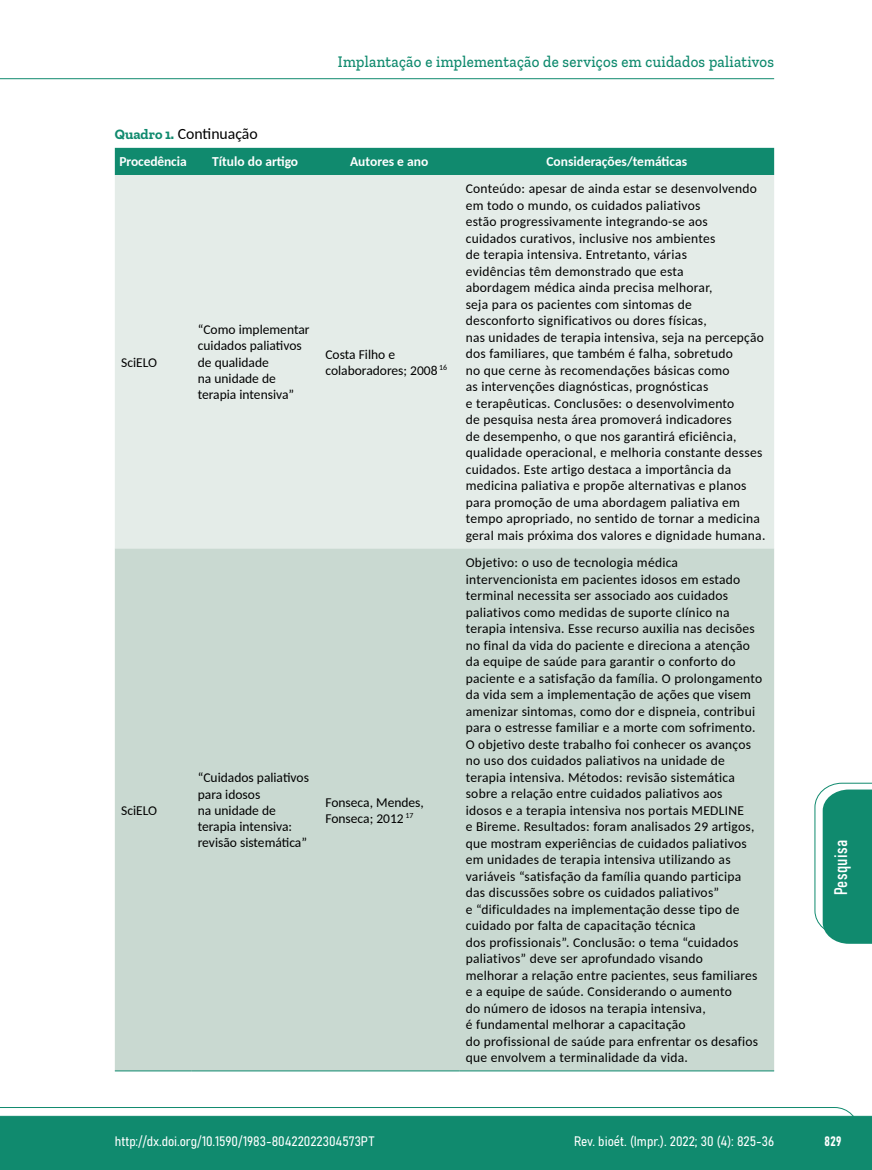
<style>
.page{position:relative;width:872px;height:1170px;background:#fff}
.page>*{position:absolute;margin:0;border:0;box-sizing:border-box;transform-origin:0 0}
.t1{font:18px "Bahnschrift";letter-spacing:.02em;color:#fff}
.t2{font:500 16.5px "Zilla Slab";letter-spacing:.02em;color:#108a6e;scale:.9 1}
.t3{font:15.75px "Carlito";color:#000}
.t4{font:13.5px/16.5px "Carlito";letter-spacing:.02em;color:#000}
.t5{font:13.5px/16.2px "Carlito";color:#000}
.t6{font:13.5px "Bahnschrift";color:#fff}
.t7{font:700 13.5px "Carlito";color:#fff}
.s1{font-family:"Zilla Slab";font-weight:700;font-size:14.25px;color:#108a6e}
</style>
<div class="page">
<svg style="left:0;top:1107px;width:859px;height:62px;background:#2e9880"></svg>
<hr style="left:0;top:78px;width:774px;height:1px;background:#108a6e">
<div style="left:115px;top:148px;width:659px;height:27px;background:#108a6e"></div>
<div style="left:115px;top:175px;width:659px;height:373px;background:#e4ece8"></div>
<div style="left:115px;top:548px;width:659px;height:522px;background:#c9d9d1"></div>
<hr style="left:115px;top:1070px;width:76px;height:1px;background:#108a6e">
<hr style="left:191px;top:1070px;width:128px;height:1px;background:#108a6e">
<hr style="left:319px;top:1070px;width:140px;height:1px;background:#108a6e">
<hr style="left:459px;top:1070px;width:315px;height:1px;background:#108a6e">
<svg style="left:814px;top:782px;width:58px;height:161px"></svg>
<p class="t3" style="left:115px;top:123px;width:144px"><span class="s1">Quadro 1.</span> Continuação</p>
<p class="t2" style="left:338px;top:53px;width:486px">Implantação e implementação de serviços em cuidados paliativos</p>
<p class="t7" style="left:120px;top:153px;width:69px">Procedência</p>
<p class="t7" style="left:212px;top:153px;width:88px">Título do artigo</p>
<p class="t7" style="left:350px;top:153px;width:80px">Autores e ano</p>
<p class="t7" style="left:546px;top:153px;width:142px">Considerações/temáticas</p>
<p class="t4" style="left:121px;top:353px;width:37px">SciELO</p>
<p class="t4" style="left:121px;top:801px;width:37px">SciELO</p>
<p class="t5" style="left:198px;top:321px;width:113px">“Como implementar cuidados paliativos de qualidade<br>na unidade de terapia intensiva”</p>
<p class="t5" style="left:325px;top:345px;width:123px">Costa Filho e colaboradores; 2008 <sup>16</sup></p>
<p class="t5" style="left:198px;top:769px;width:113px">“Cuidados paliativos para idosos<br>na unidade de terapia intensiva: revisão sistemática”</p>
<p class="t5" style="left:325px;top:793px;width:100px">Fonseca, Mendes,<br>Fonseca; 2012 <sup>17</sup></p>
<p class="t4" style="left:466px;top:180px;width:301px">Conteúdo: apesar de ainda estar se desenvolvendo em todo o mundo, os cuidados paliativos<br>estão progressivamente integrando-se aos<br>cuidados curativos, inclusive nos ambientes<br>de terapia intensiva. Entretanto, várias<br>evidências têm demonstrado que esta<br>abordagem médica ainda precisa melhorar,<br>seja para os pacientes com sintomas de<br>desconforto significativos ou dores físicas,<br>nas unidades de terapia intensiva, seja na percepção dos familiares, que também é falha, sobretudo<br>no que cerne às recomendações básicas como<br>as intervenções diagnósticas, prognósticas<br>e terapêuticas. Conclusões: o desenvolvimento<br>de pesquisa nesta área promoverá indicadores<br>de desempenho, o que nos garantirá eficiência, qualidade operacional, e melhoria constante desses cuidados. Este artigo destaca a importância da medicina paliativa e propõe alternativas e planos para promoção de uma abordagem paliativa em tempo apropriado, no sentido de tornar a medicina geral mais próxima dos valores e dignidade humana.</p>
<p class="t4" style="left:466px;top:553px;width:298px">Objetivo: o uso de tecnologia médica intervencionista em pacientes idosos em estado terminal necessita ser associado aos cuidados paliativos como medidas de suporte clínico na terapia intensiva. Esse recurso auxilia nas decisões no final da vida do paciente e direciona a atenção da equipe de saúde para garantir o conforto do paciente e a satisfação da família. O prolongamento da vida sem a implementação de ações que visem amenizar sintomas, como dor e dispneia, contribui para o estresse familiar e a morte com sofrimento.<br>O objetivo deste trabalho foi conhecer os avanços no uso dos cuidados paliativos na unidade de terapia intensiva. Métodos: revisão sistemática sobre a relação entre cuidados paliativos aos<br>idosos e a terapia intensiva nos portais MEDLINE<br>e Bireme. Resultados: foram analisados 29 artigos, que mostram experiências de cuidados paliativos em unidades de terapia intensiva utilizando as variáveis “satisfação da família quando participa das discussões sobre os cuidados paliativos”<br>e “dificuldades na implementação desse tipo de cuidado por falta de capacitação técnica<br>dos profissionais”. Conclusão: o tema “cuidados paliativos” deve ser aprofundado visando<br>melhorar a relação entre pacientes, seus familiares e a equipe de saúde. Considerando o aumento<br>do número de idosos na terapia intensiva,<br>é fundamental melhorar a capacitação<br>do profissional de saúde para enfrentar os desafios que envolvem a terminalidade da vida.</p>
<h1 class="t1" style="left:827px;top:895px;width:57px;rotate:-90deg">Pesquisa</h1>
<p class="t6" style="left:115px;top:1131px;width:261px">http://dx.doi.org/10.1590/1983-80422022304573PT</p>
<p class="t6" style="left:574px;top:1131px;width:202px">Rev. bioét. (Impr.). 2022; 30 (4): 825-36</p>
<p class="t6" style="left:824px;top:1130px;width:18px">829</p>
</div>
